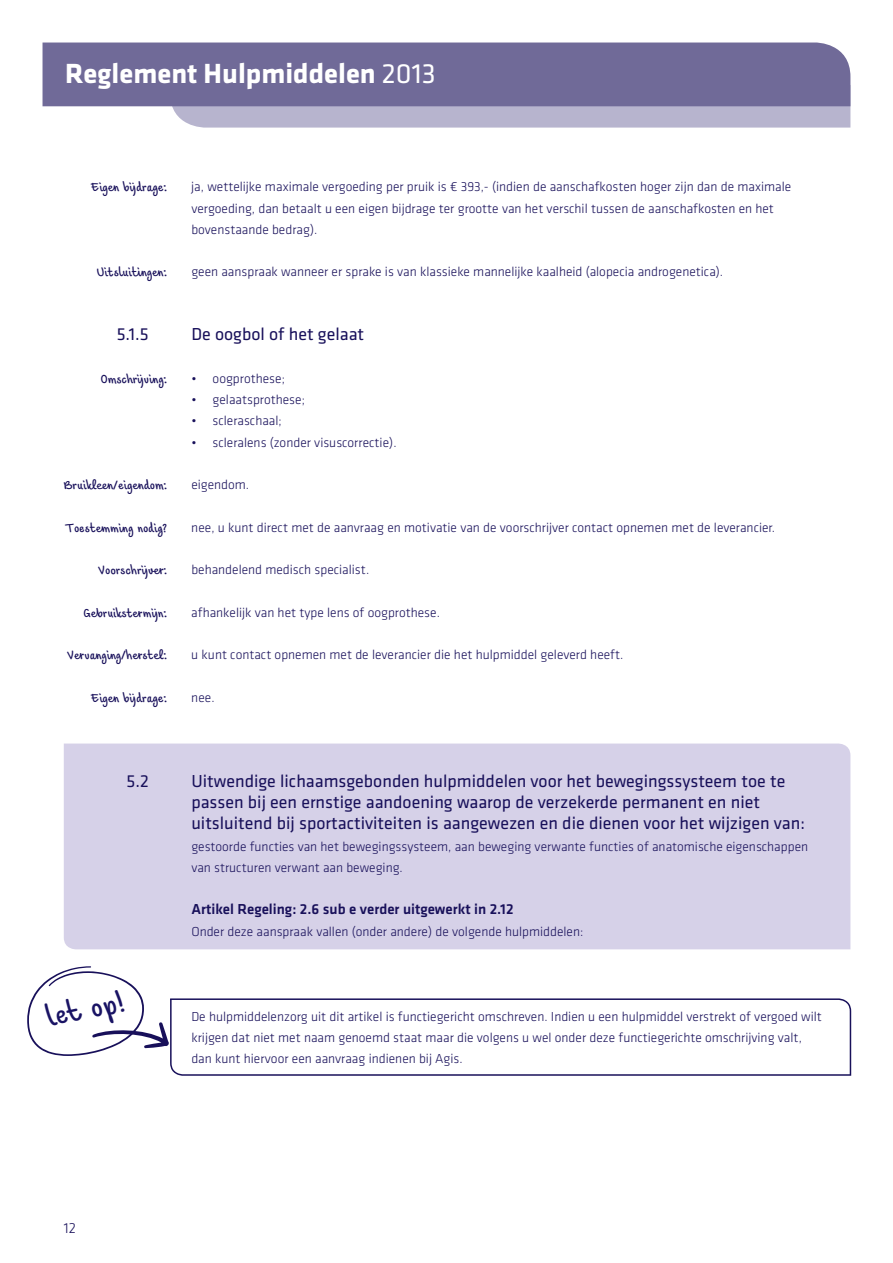
<style>
.page{position:relative;width:893px;height:1263px;background:#fff}
.page>*{position:absolute;margin:0;border:0;box-sizing:border-box;transform-origin:0 0}
.t1{font:91.5px "Agis Script";color:#18105a}
.t2{font:31.5px "Agis Script";color:#191364}
.t3{font:700 28.8px "Agis Klavika";color:#fff}
.t4{font:18px/21.3px "Agis Klavika";color:#18105a}
.t5{font:500 15px "Agis Klavika";color:#18105a}
.t6{font:300 15px "Agis Klavika";color:#18105a}
.t7{font:300 13.5px/21.3px "Agis Klavika";color:#18105a}
.t8{font:13.5px "Agis Script";letter-spacing:-.005em;color:#18105a}
.s1{font-weight:400}
</style>
<div class="page">
<div style="left:64px;top:743px;width:786px;height:206px;background:#d6d1e8"></div>
<svg style="left:170px;top:106px;width:680px;height:22px;background:#b8b5ce"></svg>
<div style="left:43px;top:43px;width:807px;height:63px;background:#706a98"></div>
<svg style="left:170px;top:998px;width:681px;height:78px"></svg>
<svg style="left:92px;top:1022px;width:77px;height:26px"></svg>
<h3 class="t3" style="left:65px;top:52px;width:372px">Reglement Hulpmiddelen <span class="s1">2013</span></h3>
<p class="t8" style="left:92px;top:178px;width:77px">Eigen bijdrage:</p>
<p class="t7" style="left:191px;top:176px;width:602px">ja, wettelijke maximale vergoeding per pruik is € 393,- (indien de aanschafkosten hoger zijn dan de maximale vergoeding, dan betaalt u een eigen bijdrage ter grootte van het verschil tussen de aanschafkosten en het bovenstaande bedrag).</p>
<p class="t8" style="left:97px;top:263px;width:72px">Uitsluitin gen:</p>
<p class="t7" style="left:191px;top:261px;width:533px">geen aanspraak wanneer er sprake is van klassieke mannelijke kaalheid (alopecia androgenetica).</p>
<h3 class="t4" style="left:117px;top:323px;width:34px">5.1.5</h3>
<h3 class="t4" style="left:191px;top:323px;width:174px">De oogbol of het gelaat</h3>
<p class="t8" style="left:101px;top:369px;width:68px">Omschrijving:</p>
<p class="t7" style="left:191px;top:367px;width:95px">• oogprothese;</p>
<p class="t7" style="left:191px;top:389px;width:115px">• gelaatsprothese;</p>
<p class="t7" style="left:191px;top:410px;width:92px">• scleraschaal;</p>
<p class="t7" style="left:191px;top:431px;width:207px">• scleralens (zonder visuscorrectie).</p>
<p class="t8" style="left:64px;top:476px;width:105px">Bruikleen /eigendom:</p>
<p class="t7" style="left:191px;top:474px;width:59px">eigendom.</p>
<p class="t8" style="left:66px;top:518px;width:103px">Toestemming nodig?</p>
<p class="t7" style="left:191px;top:516px;width:585px">nee, u kunt direct met de aanvraag en motivatie van de voorschrijver contact opnemen met de leverancier.</p>
<p class="t8" style="left:99px;top:561px;width:70px">Voorschrijver :</p>
<p class="t7" style="left:191px;top:559px;width:179px">behandelend medisch specialist.</p>
<p class="t8" style="left:83px;top:603px;width:85px">Gebruikstermijn:</p>
<p class="t7" style="left:191px;top:601px;width:250px">afhankelijk van het type lens of oogprothese.</p>
<p class="t8" style="left:68px;top:646px;width:101px">Vervanging/herstel:</p>
<p class="t7" style="left:191px;top:644px;width:434px">u kunt contact opnemen met de leverancier die het hulpmiddel geleverd heeft.</p>
<p class="t8" style="left:92px;top:688px;width:77px">Eigen bijdrage:</p>
<p class="t7" style="left:191px;top:686px;width:25px">nee.</p>
<h3 class="t4" style="left:127px;top:769px;width:24px">5.2</h3>
<p class="t4" style="left:191px;top:769px;width:615px">Uitwendige lichaamsgebonden hulpmiddelen voor het bewegingssysteem toe te passen bij een ernstige aandoening waarop de verzekerde permanent en niet uitsluitend bij sportactiviteiten is aangewezen en die dienen voor het wijzigen van:</p>
<p class="t7" style="left:191px;top:835px;width:618px">gestoorde functies van het bewegingssysteem, aan beweging verwante functies of anatomische eigenschappen van structuren verwant aan beweging.</p>
<p class="t5" style="left:191px;top:899px;width:324px">Artikel Regeling: 2.6 sub e verder uitgewerkt in 2.12</p>
<p class="t7" style="left:191px;top:920px;width:394px">Onder deze aanspraak vallen (onder andere) de volgende hulpmiddelen:</p>
<h1 class="t1" style="left:21px;top:943px;width:130px">#O1</h1>
<h2 class="t2" style="left:42px;top:995px;width:82px;rotate:-11deg">let op!</h2>
<p class="t7" style="left:191px;top:1005px;width:632px">De hulpmiddelenzorg uit dit artikel is functiegericht omschreven. Indien u een hulpmiddel verstrekt of vergoed wilt krijgen dat niet met naam genoemd staat maar die volgens u wel onder deze functiegerichte omschrijving valt, dan kunt hiervoor een aanvraag indienen bij Agis.</p>
<p class="t6" style="left:64px;top:1219px;width:14px">12</p>
</div>
